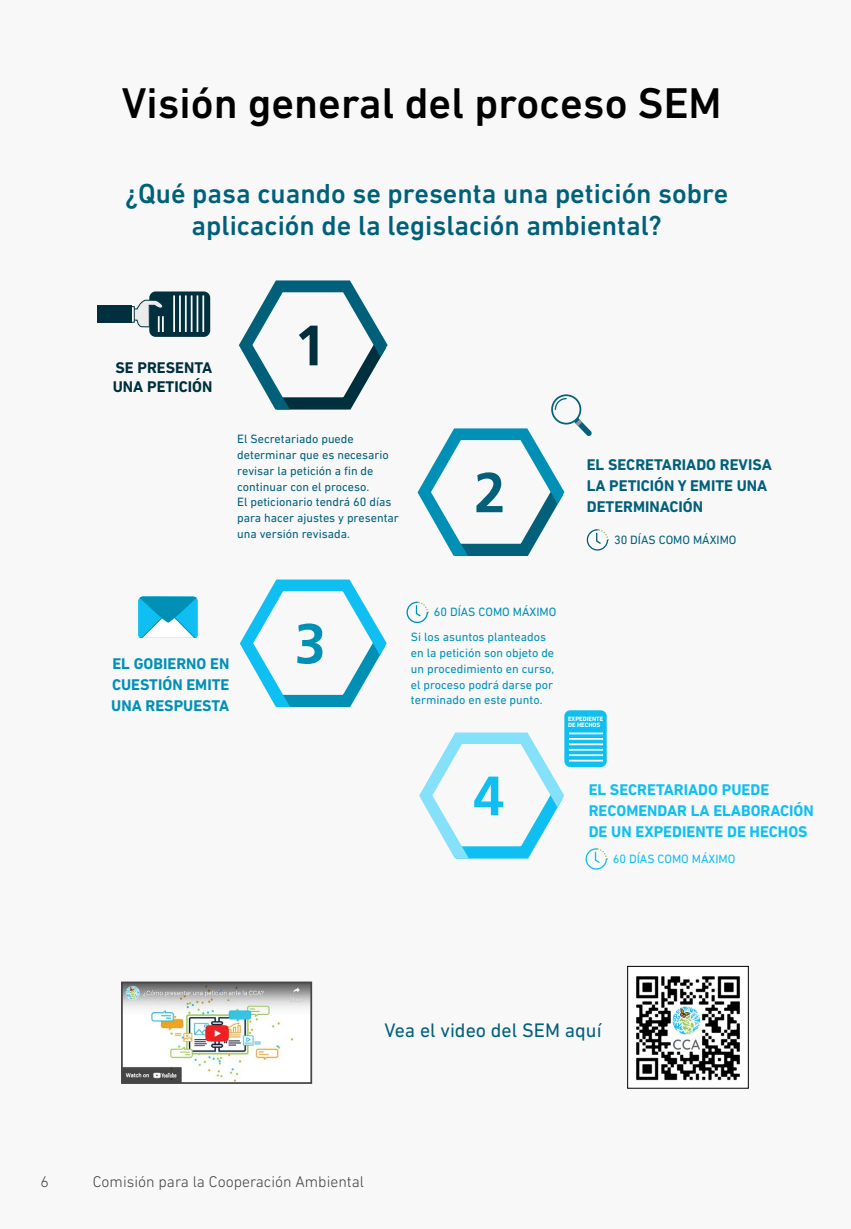
<style>
.page{position:relative;width:851px;height:1229px;background:#fff}
.page>*{position:absolute;margin:0;border:0;box-sizing:border-box;transform-origin:0 0}
.t1{font:500 43.75px "DIN Next LT Pro";color:#000}
.t2{font:500 28px/31.5px "DIN Next LT Pro";color:#00607a;text-align:center}
.t3{font:19.95px "DIN Next LT Pro";color:#02607b}
.t4{font:700 15.75px/21px "DIN Next LT Pro";color:#10bff1}
.t5{font:700 15.75px/21px "DIN Next LT Pro";color:#02607b}
.t6{font:700 15.75px/21px "DIN Next LT Pro";color:#0090b6;text-align:justify}
.t7{font:300 15.75px "DIN Next LT Pro";color:#414042}
.t8{font:700 15.75px/19.2px "DIN Next LT Pro";color:#00303d}
.t9{font:12.25px/15.8px "DIN Next LT Pro";color:#02607b}
.t10{font:12.25px/15.8px "DIN Next LT Pro";color:#0090b6}
.t11{font:12.25px "DIN Next LT Pro";color:#10bff1}
.t12{font:700 6.3px/6.3px "DIN Next LT Pro";color:#fff}
</style>
<div class="page">
<div style="left:0;top:0;width:850px;height:1228px;background:#f8f8f9"></div>
<svg style="left:585px;top:848px;width:22px;height:22px"></svg>
<svg style="left:419px;top:732px;width:155px;height:127px"></svg>
<div style="left:564px;top:710px;width:42px;height:57px;background:#10bff1;border-radius:6px"></div>
<hr style="left:569px;top:732px;width:34px;height:2px;background:#fff">
<hr style="left:569px;top:738px;width:34px;height:1px;background:#fff">
<hr style="left:569px;top:743px;width:34px;height:2px;background:#fff">
<hr style="left:569px;top:749px;width:34px;height:1px;background:#fff">
<hr style="left:569px;top:754px;width:34px;height:2px;background:#fff">
<hr style="left:569px;top:759px;width:34px;height:2px;background:#fff">
<div style="left:551px;top:394px;width:30px;height:30px;border:2px solid #02607b;border-radius:50%"></div>
<svg style="left:554px;top:397px;width:13px;height:13px"></svg>
<svg style="left:417px;top:417px;width:191px;height:139px"></svg>
<svg style="left:239px;top:280px;width:149px;height:130px"></svg>
<div style="left:149px;top:291px;width:61px;height:46px;background:#00303d;border-radius:6px"></div>
<hr style="left:173px;top:295px;width:2px;height:37px;background:#fff">
<hr style="left:179px;top:295px;width:2px;height:37px;background:#fff">
<hr style="left:185px;top:295px;width:2px;height:37px;background:#fff">
<hr style="left:191px;top:295px;width:1px;height:37px;background:#fff">
<hr style="left:196px;top:295px;width:2px;height:37px;background:#fff">
<hr style="left:202px;top:295px;width:2px;height:37px;background:#fff">
<svg style="left:135px;top:299px;width:29px;height:33px"></svg>
<svg style="left:131px;top:306px;width:4px;height:17px"></svg>
<div style="left:97px;top:305px;width:34px;height:18px;background:#00303d"></div>
<svg style="left:406px;top:601px;width:22px;height:22px"></svg>
<svg style="left:240px;top:579px;width:147px;height:129px"></svg>
<svg style="left:138px;top:596px;width:60px;height:43px"></svg>
<div style="left:140px;top:638px;width:59px;height:7px;background:#f8f8f9"></div>
<img style="left:124px;top:984px;width:185px;height:96px">
<div style="left:121px;top:981px;width:191px;height:102px;border:2px solid #464547"></div>
<img style="left:636px;top:976px;width:104px;height:105px">
<div style="left:627px;top:966px;width:121px;height:122px;border:1px solid #000"></div>
<h1 class="t1" style="left:122px;top:78px;width:601px">Visión general del proceso SEM</h1>
<h2 class="t2" style="left:125px;top:178px;width:604px">¿Qué pasa cuando se presenta una petición sobre aplicación de la legislación ambiental?</h2>
<p class="t8" style="left:113px;top:357px;width:101px">SE PRESENTA<br>UNA PETICIÓN</p>
<p class="t9" style="left:237px;top:431px;width:163px">El Secretariado puede determinar que es necesario revisar la petición a fin de continuar con el proceso.<br>El peticionario tendrá 60 días para hacer ajustes y presentar una versión revisada.</p>
<p class="t5" style="left:586px;top:454px;width:186px">EL SECRETARIADO REVISA<br>LA PETICIÓN Y EMITE UNA<br>DETERMINACIÓN</p>
<p class="t9" style="left:614px;top:531px;width:124px">30 DÍAS COMO MÁXIMO</p>
<p class="t6" style="left:111px;top:653px;width:120px">EL GOBIERNO EN CUESTIÓN EMITE UNA RESPUESTA</p>
<p class="t10" style="left:434px;top:604px;width:124px">60 DÍAS COMO MÁXIMO</p>
<p class="t10" style="left:411px;top:629px;width:145px">Si los asuntos planteados en la petición son objeto de un procedimiento en curso, el proceso podrá darse por terminado en este punto.</p>
<p class="t12" style="left:568px;top:715px;width:37px">EXPEDIENTE<br>DE HECHOS</p>
<p class="t4" style="left:588px;top:778px;width:226px">EL SECRETARIADO PUEDE<br>RECOMENDAR LA ELABORACIÓN<br>DE UN EXPEDIENTE DE HECHOS</p>
<p class="t11" style="left:613px;top:851px;width:124px">60 DÍAS COMO MÁXIMO</p>
<h3 class="t3" style="left:384px;top:1018px;width:219px">Vea el video del SEM aquí</h3>
<p class="t7" style="left:40px;top:1172px;width:10px">6</p>
<p class="t7" style="left:93px;top:1172px;width:272px">Comisión para la Cooperación Ambiental</p>
</div>
